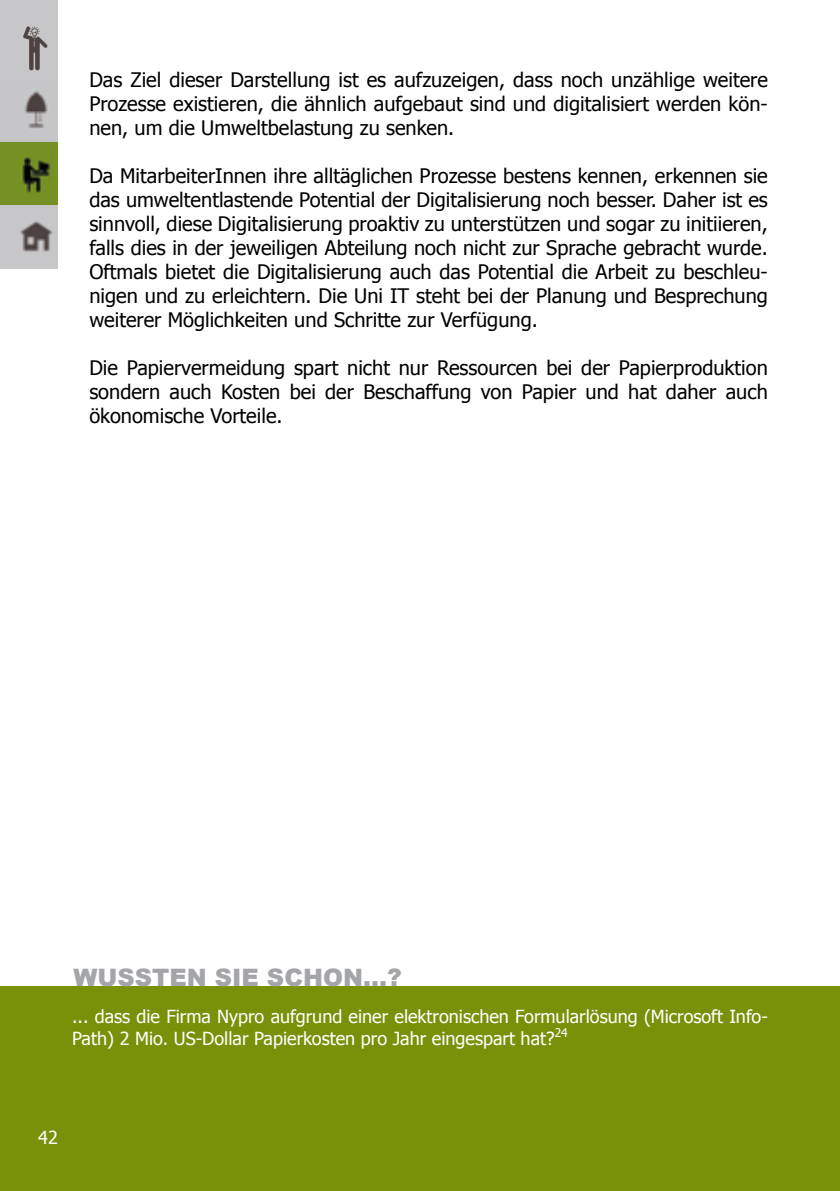
<style>
.page{position:relative;width:840px;height:1191px;background:#fff}
.page>*{position:absolute;margin:0;border:0;box-sizing:border-box;transform-origin:0 0}
.t1{font:900 24px "Arial";color:#a3a5a8}
.t2{font:20px/24px "Tahoma";color:#000;text-align:justify}
.t3{font:18px/21.6px "Tahoma";color:#fff}
</style>
<div class="page">
<img style="left:0;top:0;width:58px;height:268px">
<svg style="left:0;top:143px;width:58px;height:63px;background:#6a8123"></svg>
<div style="left:0;top:986px;width:839px;height:205px;background:#799108"></div>
<p class="t2" style="left:89px;top:67px;width:679px">Das Ziel dieser Darstellung ist es aufzuzeigen, dass noch unzählige weitere Prozesse existieren, die ähnlich aufgebaut sind und digitalisiert werden kön&shy;nen, um die Umweltbelastung zu senken.</p>
<p class="t2" style="left:89px;top:163px;width:679px">Da MitarbeiterInnen ihre alltäglichen Prozesse bestens kennen, erkennen sie das umweltentlastende Potential der Digitalisierung noch besser. Daher ist es sinnvoll, diese Digitalisierung proaktiv zu unterstützen und sogar zu initiieren, falls dies in der jeweiligen Abteilung noch nicht zur Sprache gebracht wurde.<br>Oftmals bietet die Digitalisierung auch das Potential die Arbeit zu beschleu&shy;nigen und zu erleichtern. Die Uni IT steht bei der Planung und Besprechung weiterer Möglichkeiten und Schritte zur Verfügung.</p>
<p class="t2" style="left:89px;top:355px;width:679px">Die Papiervermeidung spart nicht nur Ressourcen bei der Papierproduktion sondern auch Kosten bei der Beschaffung von Papier und hat daher auch ökonomische Vorteile.</p>
<p class="t1" style="left:73px;top:960px;width:329px">WUSSTEN SIE SCHON...?</p>
<p class="t3" style="left:72px;top:1005px;width:697px">... dass die Firma Nypro aufgrund einer elektronischen Formularlösung (Microsoft Info-<br>Path) 2 Mio. US-Dollar Papierkosten pro Jahr eingespart hat?<sup>24</sup></p>
<p class="t3" style="left:38px;top:1125px;width:21px">42</p>
</div>
